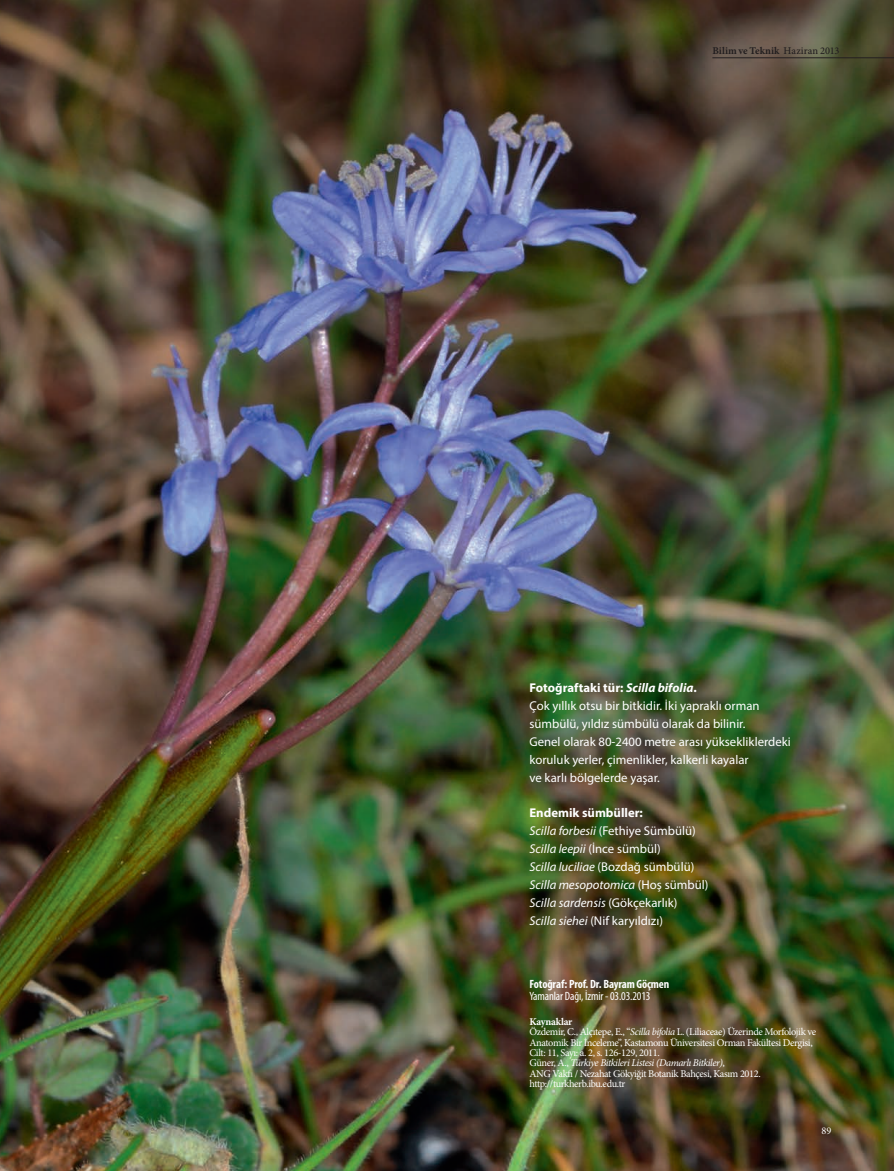
<style>
.page{position:relative;width:894px;height:1171px;background:#fff}
.page>*{position:absolute;margin:0;border:0;box-sizing:border-box;transform-origin:0 0}
.t1{font:12.75px/17.9px "Myriad Pro";color:#fff}
.t2{font:italic 12.75px/17.9px "Myriad Pro";color:#fff}
.t3{font:700 condensed 12px "Myriad Pro";letter-spacing:-.01em;color:#fff}
.t4{font:condensed 12px "Myriad Pro";letter-spacing:-.01em;color:#fff}
.t5{font:10.35px/10.4px "Minion Pro";letter-spacing:-.035em;color:#fff}
.t6{font:700 10.35px "Minion Pro";letter-spacing:.005em;color:#231f20}
.s1{font-weight:500}
.s2{font-weight:700}
.s3{font-weight:700;font-style:italic}
.s4{font-weight:700;font-style:normal}
.s5{font-style:normal}
.s6{font-style:italic}
</style>
<div class="page">
<img style="left:0;top:0;width:893px;height:1170px">
<hr style="left:712px;top:58px;width:181px;height:1px;background:#231f20">
<p class="t6" style="left:712px;top:43px;width:129px">Bilim ve Teknik <span class="s1">Haziran 2013</span></p>
<p class="t1" style="left:529px;top:679px;width:263px"><span class="s2">Fotoğraftaki tür:</span> <span class="s3">Scilla bifolia</span><span class="s2">.<br></span>Çok yıllık otsu bir bitkidir. İki yapraklı orman sümbülü, yıldız sümbülü olarak da bilinir.<br>Genel olarak 80-2400 metre arası yüksekliklerdeki koruluk yerler, çimenlikler, kalkerli kayalar<br>ve karlı bölgelerde yaşar.</p>
<p class="t2" style="left:529px;top:804px;width:180px"><span class="s4">Endemik sümbüller:<br></span>Scilla forbesii <span class="s5">(Fethiye Sümbülü)<br></span>Scilla leepii <span class="s5">(İnce sümbül)<br></span>Scilla luciliae <span class="s5">(Bozdağ sümbülü)<br></span>Scilla mesopotomica <span class="s5">(Hoş sümbül)<br></span>Scilla sardensis <span class="s5">(Gökçekarlık)<br></span>Scilla siehei <span class="s5">(Nif karyıldızı)</span></p>
<p class="t3" style="left:529px;top:976px;width:141px">Fotoğraf: Prof. Dr. Bayram Göçmen</p>
<p class="t4" style="left:529px;top:988px;width:123px">Yamanlar Dağı, İzmir - 03.03.2013</p>
<p class="t5" style="left:529px;top:1016px;width:288px"><span class="s2">Kaynaklar<br></span>Özdemir, C., Alçıtepe, E., “<span class="s6">Scilla bifolia</span> L. (Liliaceae) Üzerinde Morfolojik ve Anatomik Bir İnceleme”, Kastamonu Üniversitesi Orman Fakültesi Dergisi, Cilt: 11, Sayı: a. 2, s. 126-129, 2011.<br>Güner, A., <span class="s6">Türkiye Bitkileri Listesi (Damarlı Bitkiler)</span>,<br>ANG Vakfı / Nezahat Gökyiğit Botanik Bahçesi, Kasım 2012. http://turkherb.ibu.edu.tr</p>
<p class="t5" style="left:821px;top:1125px;width:11px">89</p>
</div>
